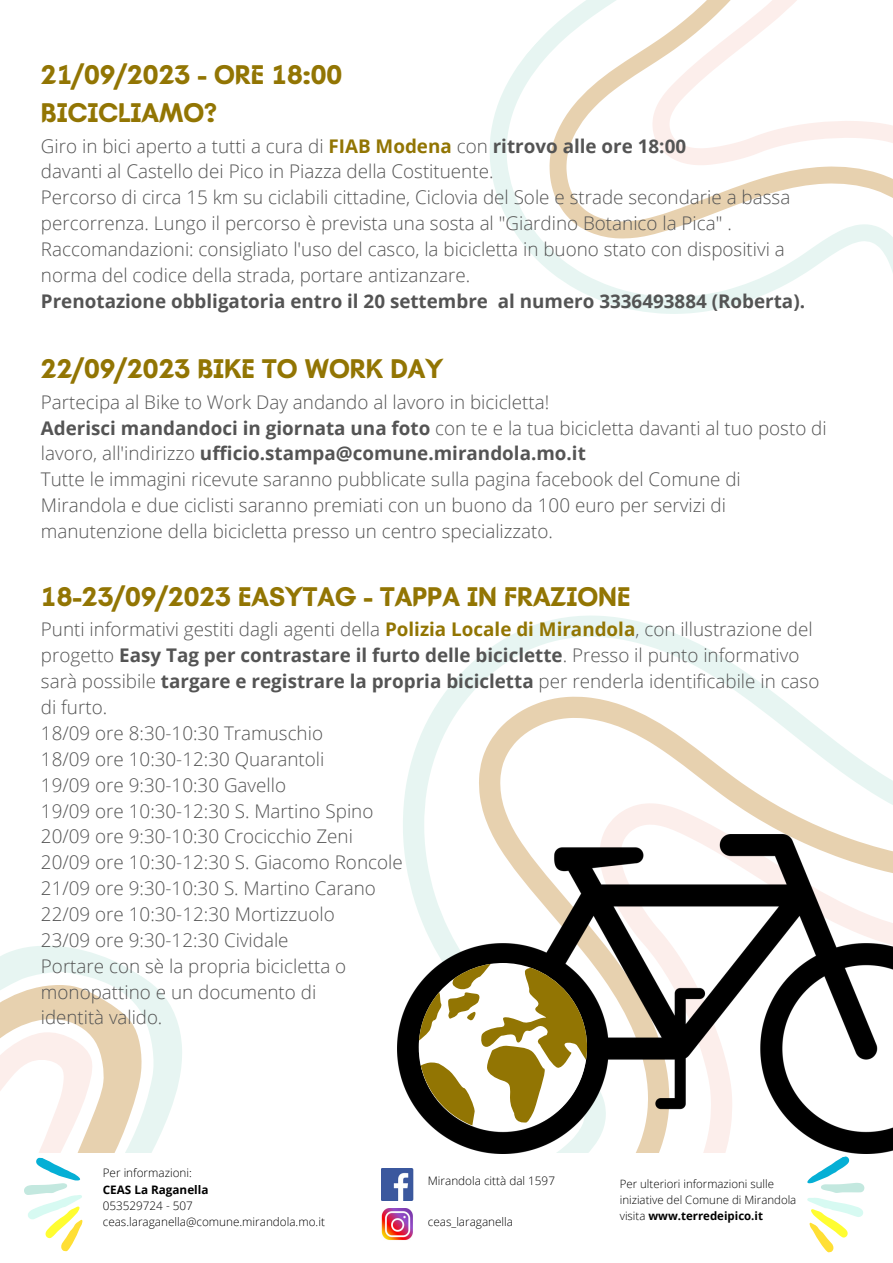
<style>
.page{position:relative;width:893px;height:1263px;background:#fff}
.page>*{position:absolute;margin:0;border:0;box-sizing:border-box;transform-origin:0 0}
.t1{font:700 27.6px "Batangas";color:#927503}
.t2{font:300 18.83px/25.9px "Open Sans";color:#545454}
.t3{font:700 18.83px/25.9px "Open Sans";color:#545454}
.t4{font:300 18.67px "Open Sans";color:#545454}
.t5{font:300 11.7px "Open Sans";color:#000}
.t6{font:700 11.7px "Open Sans";color:#000}
.t7{font:300 11.48px/15.6px "Open Sans";color:#000}
.s1{font-weight:700;color:#927503}
.s2{font-weight:700}
.s3{font-weight:300}
</style>
<div class="page">
<svg style="left:472px;top:615px;width:259px;height:48px"></svg>
<svg style="left:403px;top:663px;width:490px;height:172px"></svg>
<svg style="left:470px;top:786px;width:423px;height:49px"></svg>
<svg style="left:0;top:946px;width:182px;height:207px"></svg>
<img style="left:381px;top:1208px;width:32px;height:32px">
<img style="left:381px;top:1168px;width:32px;height:32px">
<svg style="left:0;top:1005px;width:117px;height:247px"></svg>
<svg style="left:807px;top:1156px;width:58px;height:97px"></svg>
<svg style="left:490px;top:71px;width:25px;height:161px;fill:#e7f5f2"></svg>
<svg style="left:515px;top:0;width:120px;height:310px"></svg>
<svg style="left:635px;top:0;width:258px;height:314px"></svg>
<img style="left:397px;top:835px;width:496px;height:318px">
<svg style="left:419px;top:963px;width:168px;height:168px"></svg>
<p class="t1" style="left:41px;top:58px;width:303px">21/09/2023 - ORE 18:00</p>
<p class="t1" style="left:41px;top:97px;width:178px">BICICLIAMO?</p>
<p class="t2" style="left:41px;top:132px;width:646px">Giro in bici aperto a tutti a cura di <span class="s1">FIAB Modena</span> con <span class="s2">ritrovo alle ore 18:00</span></p>
<p class="t2" style="left:41px;top:158px;width:454px">davanti al Castello dei Pico in Piazza della Costituente.</p>
<p class="t2" style="left:41px;top:184px;width:751px">Percorso di circa 15 km su ciclabili cittadine, Ciclovia del Sole e strade secondarie a bassa percorrenza. Lungo il percorso è prevista una sosta al "Giardino Botanico la Pica" .<br>Raccomandazioni: consigliato l'uso del casco, la bicicletta in buono stato con dispositivi a norma del codice della strada, portare antizanzare.</p>
<p class="t3" style="left:41px;top:288px;width:765px">Prenotazione obbligatoria entro il 20 settembre al numero 3336493884 (Roberta).</p>
<p class="t1" style="left:41px;top:353px;width:404px">22/09/2023 BIKE TO WORK DAY</p>
<p class="t2" style="left:41px;top:388px;width:510px">Partecipa al Bike to Work Day andando al lavoro in bicicletta!</p>
<p class="t3" style="left:41px;top:414px;width:787px">Aderisci mandandoci in giornata una foto <span class="s3">con te e la tua bicicletta davanti al tuo posto di lavoro, all'indirizzo</span> ufficio.stampa@comune.mirandola.mo.it</p>
<p class="t2" style="left:41px;top:466px;width:701px">Tutte le immagini ricevute saranno pubblicate sulla pagina facebook del Comune di<br>Mirandola e due ciclisti saranno premiati con un buono da 100 euro per servizi di manutenzione della bicicletta presso un centro specializzato.</p>
<p class="t1" style="left:41px;top:580px;width:591px">18-23/09/2023 EASYTAG - TAPPA IN FRAZIONE</p>
<p class="t2" style="left:41px;top:616px;width:780px">Punti informativi gestiti dagli agenti della <span class="s1">Polizia Locale di Mirandola</span>, con illustrazione del progetto <span class="s2">Easy Tag per contrastare il furto delle biciclette</span>. Presso il punto informativo sarà possibile <span class="s2">targare e registrare la propria bicicletta</span> per renderla identificabile in caso di furto.</p>
<p class="t2" style="left:41px;top:720px;width:283px">18/09 ore 8:30-10:30 Tramuschio</p>
<p class="t2" style="left:41px;top:745px;width:285px">18/09 ore 10:30-12:30 Quarantoli</p>
<p class="t2" style="left:41px;top:771px;width:247px">19/09 ore 9:30-10:30 Gavello</p>
<p class="t2" style="left:41px;top:797px;width:334px">19/09 ore 10:30-12:30 S. Martino Spino</p>
<p class="t2" style="left:41px;top:823px;width:313px">20/09 ore 9:30-10:30 Crocicchio Zeni</p>
<p class="t2" style="left:41px;top:849px;width:363px">20/09 ore 10:30-12:30 S. Giacomo Roncole</p>
<p class="t2" style="left:41px;top:875px;width:336px">21/09 ore 9:30-10:30 S. Martino Carano</p>
<p class="t2" style="left:41px;top:901px;width:295px">22/09 ore 10:30-12:30 Mortizzuolo</p>
<p class="t2" style="left:41px;top:927px;width:249px">23/09 ore 9:30-12:30 Cividale</p>
<p class="t2" style="left:41px;top:952px;width:307px">Portare con sè la propria bicicletta o</p>
<p class="t2" style="left:41px;top:978px;width:277px">monopattino e un documento di</p>
<p class="t4" style="left:41px;top:1004px;width:123px">identità valido.</p>
<p class="t5" style="left:103px;top:1165px;width:91px">Per informazioni:</p>
<p class="t6" style="left:103px;top:1181px;width:107px">CEAS La Raganella</p>
<p class="t5" style="left:103px;top:1197px;width:92px">053529724 - 507</p>
<p class="t5" style="left:103px;top:1213px;width:224px">ceas.laraganella@comune.mirandola.mo.it</p>
<p class="t5" style="left:428px;top:1172px;width:129px">Mirandola città dal 1597</p>
<p class="t5" style="left:428px;top:1214px;width:87px">ceas_laraganella</p>
<p class="t7" style="left:620px;top:1176px;width:178px">Per ulteriori informazioni sulle iniziative del Comune di Mirandola visita <span class="s2">www.terredeipico.it</span></p>
</div>
